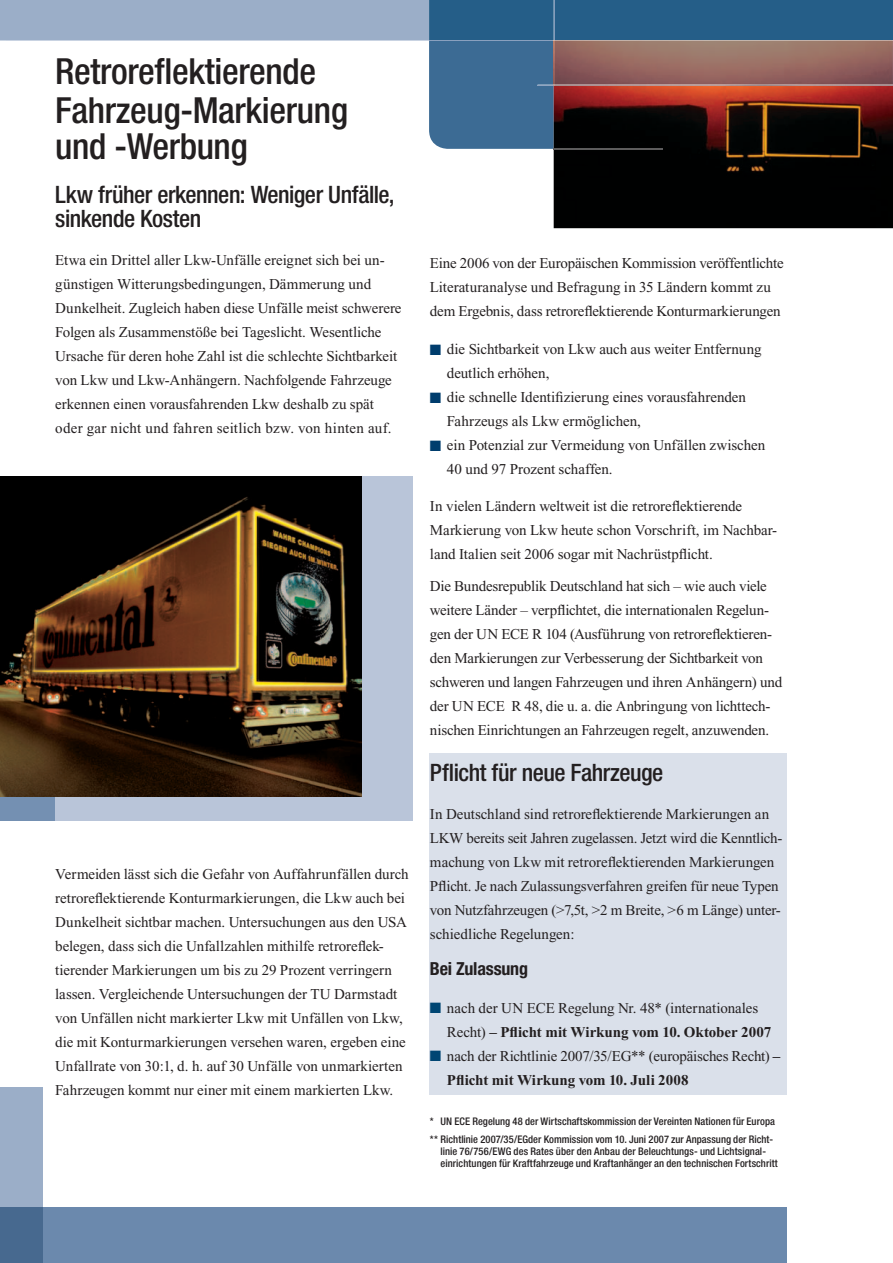
<style>
.page{position:relative;width:893px;height:1263px;background:#fff}
.page>*{position:absolute;margin:0;border:0;box-sizing:border-box;transform-origin:0 0}
.t1{font:500 condensed 36px/39.3px "Helvetica Neue LT";letter-spacing:-.01em;color:#231f20}
.t2{font:500 condensed 24px/24px "Helvetica Neue LT";letter-spacing:-.02em;color:#231f20}
.t3{font:700 condensed 18px "Helvetica Neue LT";letter-spacing:-.015em;color:#231f20}
.t4{font:15px/24px "Times New Roman";letter-spacing:-.01em;color:#231f20}
.t5{font:500 condensed 10.5px/18.5px "Helvetica Neue LT";letter-spacing:.005em;color:#231f20}
.s1{color:#003d6d}
.s2{color:#004673}
.s3{font-weight:700}
</style>
<div class="page">
<div style="left:429px;top:753px;width:358px;height:341px;background:#dae0ea"></div>
<div style="left:0;top:476px;width:55px;height:345px;background:#7490b2"></div>
<div style="left:55px;top:476px;width:358px;height:345px;background:#b9c5d9"></div>
<div style="left:0;top:1208px;width:787px;height:55px;background:#6b89ad"></div>
<div style="left:0;top:1087px;width:43px;height:121px;background:#9baec8"></div>
<div style="left:0;top:1208px;width:43px;height:55px;background:#47698f"></div>
<img style="left:0;top:476px;width:361px;height:321px">
<svg style="left:0;top:0;width:893px;height:229px"></svg>
<h1 class="t1" style="left:55px;top:55px;width:294px">Retroreflektierende<br>Fahrzeug-Markierung</h1>
<h1 class="t1" style="left:55px;top:131px;width:194px">und -Werbung</h1>
<h2 class="t2" style="left:55px;top:186px;width:341px">Lkw früher erkennen: Weniger Unfälle, sinkende Kosten</h2>
<p class="t4" style="left:55px;top:249px;width:348px">Etwa ein Drittel aller Lkw-Unfälle ereignet sich bei un&shy;günstigen Witterungsbedingungen, Dämmerung und Dunkelheit. Zugleich haben diese Unfälle meist schwerere Folgen als Zusammenstöße bei Tageslicht. Wesentliche Ursache für deren hohe Zahl ist die schlechte Sichtbarkeit von Lkw und Lkw-Anhängern. Nachfolgende Fahrzeuge erkennen einen vorausfahrenden Lkw deshalb zu spät oder gar nicht und fahren seitlich bzw. von hinten auf.</p>
<p class="t4" style="left:55px;top:863px;width:355px">Vermeiden lässt sich die Gefahr von Auffahrunfällen durch retroreflektierende Konturmarkierungen, die Lkw auch bei Dunkelheit sichtbar machen. Untersuchungen aus den USA belegen, dass sich die Unfallzahlen mithilfe retroreflek&shy;tierender Markierungen um bis zu 29 Prozent verringern lassen. Vergleichende Untersuchungen der TU Darmstadt von Unfällen nicht markierter Lkw mit Unfällen von Lkw, die mit Konturmarkierungen versehen waren, ergeben eine Unfallrate von 30:1, d. h. auf 30 Unfälle von unmarkierten Fahrzeugen kommt nur einer mit einem markierten Lkw.</p>
<p class="t4" style="left:430px;top:253px;width:355px">Eine 2006 von der Europäischen Kommission veröffentlichte<br>Literaturanalyse und Befragung in 35 Ländern kommt zu dem Ergebnis, dass retroreflektierende Konturmarkierungen</p>
<p class="t4" style="left:447px;top:338px;width:316px;text-indent:-17px"><span class="s1">■</span> die Sichtbarkeit von Lkw auch aus weiter Entfernung deutlich erhöhen,</p>
<p class="t4" style="left:447px;top:386px;width:301px;text-indent:-17px"><span class="s1">■</span> die schnelle Identifizierung eines vorausfahrenden<br>Fahrzeugs als Lkw ermöglichen,</p>
<p class="t4" style="left:447px;top:434px;width:320px;text-indent:-17px"><span class="s1">■</span> ein Potenzial zur Vermeidung von Unfällen zwischen<br>40 und 97 Prozent schaffen.</p>
<p class="t4" style="left:430px;top:496px;width:349px">In vielen Ländern weltweit ist die retroreflektierende<br>Markierung von Lkw heute schon Vorschrift, im Nachbar&shy;land Italien seit 2006 sogar mit Nachrüstpflicht.</p>
<p class="t4" style="left:430px;top:575px;width:354px">Die Bundesrepublik Deutschland hat sich – wie auch viele weitere Länder – verpflichtet, die internationalen Regelun&shy;gen der UN ECE R 104 (Ausführung von retroreflektieren&shy;den Markierungen zur Verbesserung der Sichtbarkeit von schweren und langen Fahrzeugen und ihren Anhängern) und der UN ECE R 48, die u. a. die Anbringung von lichttech&shy;nischen Einrichtungen an Fahrzeugen regelt, anzuwenden.</p>
<h2 class="t2" style="left:430px;top:764px;width:235px">Pflicht für neue Fahrzeuge</h2>
<p class="t4" style="left:430px;top:803px;width:354px">In Deutschland sind retroreflektierende Markierungen an LKW bereits seit Jahren zugelassen. Jetzt wird die Kenntlich&shy;machung von Lkw mit retroreflektierenden Markierungen Pflicht. Je nach Zulassungsverfahren greifen für neue Typen von Nutzfahrzeugen (&gt;7,5t, &gt;2 m Breite, &gt;6 m Länge) unter&shy;schiedliche Regelungen:</p>
<p class="t3" style="left:430px;top:963px;width:100px">Bei Zulassung</p>
<p class="t4" style="left:447px;top:997px;width:326px;text-indent:-17px"><span class="s2">■</span> nach der UN ECE Regelung Nr. 48* (internationales<br>Recht) <span class="s3">– Pflicht mit Wirkung vom 10. Oktober 2007</span></p>
<p class="t4" style="left:447px;top:1045px;width:335px;text-indent:-17px"><span class="s2">■</span> nach der Richtlinie 2007/35/EG** (europäisches Recht) <span class="s3">–<br>Pflicht mit Wirkung vom 10. Juli 2008</span></p>
<p class="t5" style="left:430px;top:1113px;width:346px">* UN ECE Regelung 48 der Wirtschaftskommission der Vereinten Nationen für Europa ** Richtlinie 2007/35/EGder Kommission vom 10. Juni 2007 zur Anpassung der Richt-</p>
<p class="t5" style="left:440px;top:1147px;width:339px;line-height:12px">linie 76/756/EWG des Rates über den Anbau der Beleuchtungs- und Lichtsignal&shy;einrichtungen für Kraftfahrzeuge und Kraftanhänger an den technischen Fortschritt</p>
</div>
